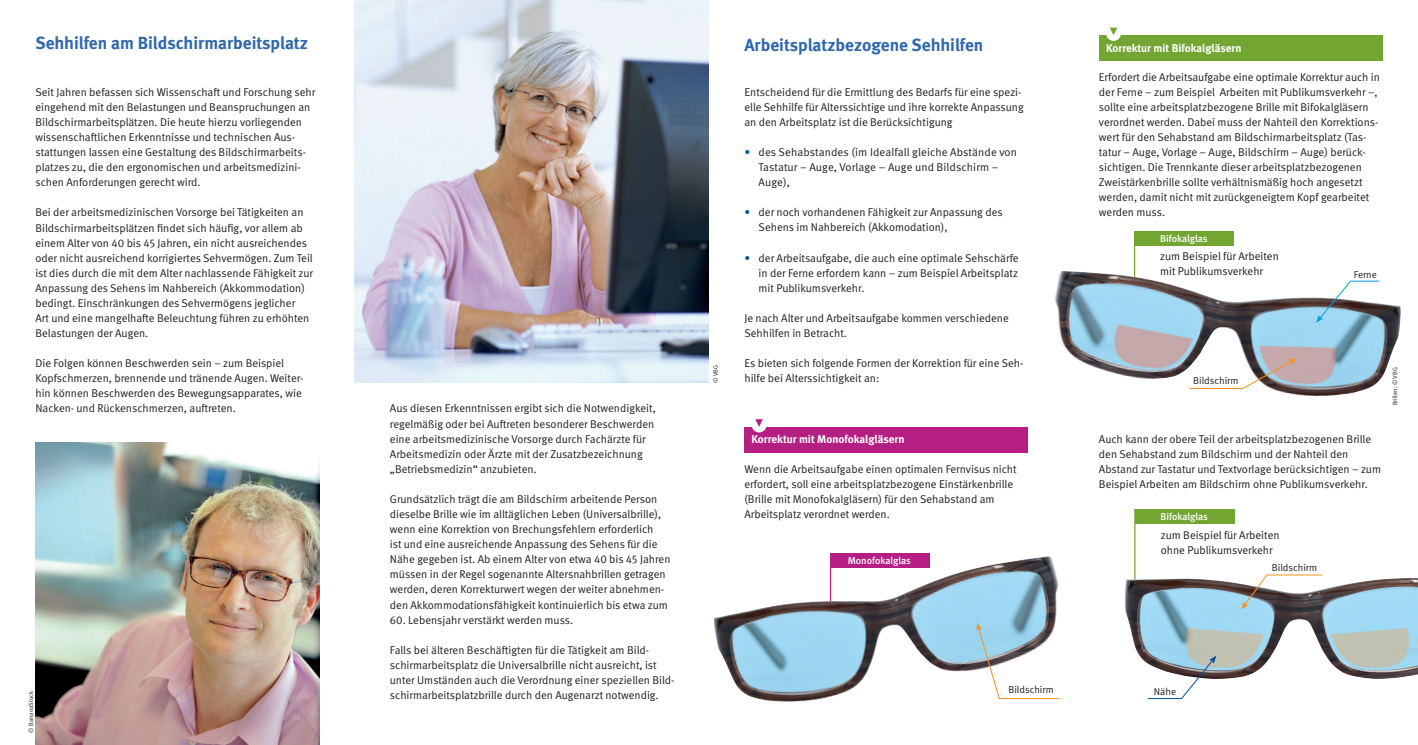
<style>
.page{position:relative;width:1418px;height:745px;background:#fff}
.page>*{position:absolute;margin:0;border:0;box-sizing:border-box;transform-origin:0 0}
.t1{font:700 17.5px "DGUV Meta";color:#3068ab}
.t2{font:11.25px/15.1px "DGUV Meta";color:#231f20}
.t3{font:700 11.25px "DGUV Meta";color:#fff}
.t4{font:10px "DGUV Meta";color:#231f20}
.t5{font:500 10px "DGUV Meta";color:#fff}
.t6{font:6.25px "DGUV Meta";color:#231f20}
.s1{color:#01519b}
</style>
<div class="page">
<div style="left:744px;top:427px;width:284px;height:25px;background:#b51e83"></div>
<img style="left:354px;top:0;width:355px;height:382px">
<img style="left:35px;top:442px;width:284px;height:302px">
<div style="left:830px;top:552px;width:99px;height:15px;background:#b51e83"></div>
<img style="left:714px;top:556px;width:345px;height:145px">
<svg style="left:976px;top:622px;width:83px;height:76px"></svg>
<div style="left:1133px;top:231px;width:100px;height:15px;background:#73a532"></div>
<hr style="left:1133px;top:231px;width:2px;height:47px;background:#73a532">
<img style="left:1055px;top:270px;width:346px;height:126px">
<svg style="left:1188px;top:358px;width:108px;height:31px"></svg>
<svg style="left:1315px;top:280px;width:64px;height:43px"></svg>
<hr style="left:1134px;top:509px;width:1px;height:70px;background:#73a532">
<img style="left:1125px;top:577px;width:292px;height:102px">
<div style="left:1134px;top:509px;width:100px;height:14px;background:#73a532"></div>
<svg style="left:1147px;top:655px;width:69px;height:43px"></svg>
<svg style="left:1241px;top:574px;width:81px;height:35px"></svg>
<div style="left:751px;top:417px;width:15px;height:15px;background:#fff;border-radius:50%"></div>
<svg style="left:755px;top:419px;width:8px;height:7px"></svg>
<div style="left:1098px;top:36px;width:284px;height:25px;background:#73a532"></div>
<div style="left:1106px;top:26px;width:15px;height:15px;background:#fff;border-radius:50%"></div>
<svg style="left:1110px;top:28px;width:7px;height:7px"></svg>
<h1 class="t1" style="left:35px;top:32px;width:274px">Sehhilfen am Bildschirmarbeitsplatz</h1>
<p class="t2" style="left:35px;top:84px;width:281px">Seit Jahren befassen sich Wissenschaft und Forschung sehr eingehend mit den Belastungen und Beanspruchungen an Bildschirmarbeitsplätzen. Die heute hierzu vorliegenden wissenschaftlichen Erkenntnisse und technischen Aus&shy;stattungen lassen eine Gestaltung des Bildschirmarbeits&shy;platzes zu, die den ergonomischen und arbeitsmedizini&shy;schen Anforderungen gerecht wird.</p>
<p class="t2" style="left:35px;top:205px;width:279px">Bei der arbeitsmedizinischen Vorsorge bei Tätigkeiten an Bildschirmarbeitsplätzen findet sich häufig, vor allem ab einem Alter von 40 bis 45 Jahren, ein nicht ausreichendes oder nicht ausreichend korrigiertes Sehvermögen. Zum Teil ist dies durch die mit dem Alter nachlassende Fähigkeit zur Anpassung des Sehens im Nahbereich (Akkommodation) bedingt. Einschränkungen des Sehvermögens jeglicher<br>Art und eine mangelhafte Beleuchtung führen zu erhöhten Belastungen der Augen.</p>
<p class="t2" style="left:35px;top:356px;width:269px">Die Folgen können Beschwerden sein – zum Beispiel Kopfschmerzen, brennende und tränende Augen. Weiter&shy;hin können Beschwerden des Bewegungsapparates, wie Nacken- und Rückenschmerzen, auftreten.</p>
<p class="t6" style="left:27px;top:732px;width:43px;rotate:-90deg">© BananaStock</p>
<p class="t2" style="left:390px;top:401px;width:267px">Aus diesen Erkenntnissen ergibt sich die Notwendigkeit, regelmäßig oder bei Auftreten besonderer Beschwerden eine arbeitsmedizinische Vorsorge durch Fachärzte für Arbeitsmedizin oder Ärzte mit der Zusatzbezeichnung „Betriebsmedizin“ anzubieten.</p>
<p class="t2" style="left:390px;top:491px;width:282px">Grundsätzlich trägt die am Bildschirm arbeitende Person dieselbe Brille wie im alltäglichen Leben (Universalbrille), wenn eine Korrektion von Brechungsfehlern erforderlich<br>ist und eine ausreichende Anpassung des Sehens für die Nähe gegeben ist. Ab einem Alter von etwa 40 bis 45 Jahren müssen in der Regel sogenannte Altersnahbrillen getragen werden, deren Korrekturwert wegen der weiter abnehmen&shy;den Akkommodationsfähigkeit kontinuierlich bis etwa zum</p>
<p class="t2" style="left:390px;top:612px;width:185px">60. Lebensjahr verstärkt werden muss.</p>
<p class="t2" style="left:390px;top:642px;width:286px">Falls bei älteren Beschäftigten für die Tätigkeit am Bild&shy;schirmarbeitsplatz die Universalbrille nicht ausreicht, ist unter Umständen auch die Verordnung einer speziellen Bild&shy;schirmarbeitsplatzbrille durch den Augenarzt notwendig.</p>
<h1 class="t1" style="left:744px;top:34px;width:240px">Arbeitsplatzbezogene Sehhilfen</h1>
<p class="t3" style="left:1106px;top:41px;width:137px">Korrektur mit Bifokalgläsern</p>
<p class="t2" style="left:1098px;top:69px;width:282px">Erfordert die Arbeitsaufgabe eine optimale Korrektur auch in der Ferne – zum Beispiel Arbeiten mit Publikumsverkehr –, sollte eine arbeitsplatzbezogene Brille mit Bifokalgläsern verordnet werden. Dabei muss der Nahteil den Korrektions‑ wert für den Sehabstand am Bildschirmarbeitsplatz (Tas&shy;tatur – Auge, Vorlage – Auge, Bildschirm – Auge) berück&shy;sichtigen. Die Trennkante dieser arbeitsplatzbezogenen Zweistärkenbrille sollte verhältnismäßig hoch angesetzt werden, damit nicht mit zurückgeneigtem Kopf gearbeitet werden muss.</p>
<p class="t5" style="left:1160px;top:233px;width:49px">Bifokalglas</p>
<p class="t2" style="left:744px;top:84px;width:281px">Entscheidend für die Ermittlung des Bedarfs für eine spezi&shy;elle Sehhilfe für Alterssichtige und ihre korrekte Anpassung an den Arbeitsplatz ist die Berücksichtigung</p>
<p class="t2" style="left:758px;top:145px;width:260px;text-indent:-14px"><span class="s1">•</span> des Sehabstandes (im Idealfall gleiche Abstände von<br>Tastatur – Auge, Vorlage – Auge und Bildschirm –<br>Auge),</p>
<p class="t2" style="left:758px;top:205px;width:245px;text-indent:-14px"><span class="s1">•</span> der noch vorhandenen Fähigkeit zur Anpassung des<br>Sehens im Nahbereich (Akkomodation),</p>
<p class="t2" style="left:758px;top:250px;width:261px;text-align:justify;text-indent:-14px"><span class="s1">•</span> der Arbeitsaufgabe, die auch eine optimale Sehschärfe in der Ferne erfordern kann – zum Beispiel Arbeitsplatz mit Publikumsverkehr.</p>
<p class="t2" style="left:744px;top:310px;width:266px">Je nach Alter und Arbeitsaufgabe kommen verschiedene<br>Sehhilfen in Betracht.</p>
<p class="t2" style="left:744px;top:356px;width:280px">Es bieten sich folgende Formen der Korrektion für eine Seh&shy;hilfe bei Alterssichtigkeit an:</p>
<p class="t2" style="left:1160px;top:249px;width:120px">zum Beispiel für Arbeiten mit Publikumsverkehr</p>
<p class="t4" style="left:1353px;top:269px;width:25px">Ferne</p>
<p class="t6" style="left:712px;top:383px;width:19px;rotate:-90deg">© VBG</p>
<p class="t6" style="left:1391px;top:405px;width:40px;rotate:-90deg">Brillen: © VBG</p>
<p class="t4" style="left:1193px;top:375px;width:47px">Bildschirm</p>
<p class="t3" style="left:751px;top:432px;width:154px">Korrektur mit Monofokalgläsern</p>
<p class="t2" style="left:744px;top:461px;width:274px">Wenn die Arbeitsaufgabe einen optimalen Fernvisus nicht erfordert, soll eine arbeitsplatzbezogene Einstärkenbrille (Brille mit Monofokalgläsern) für den Sehabstand am Arbeitsplatz verordnet werden.</p>
<p class="t5" style="left:847px;top:554px;width:65px">Monofokalglas</p>
<p class="t4" style="left:1008px;top:682px;width:47px">Bildschirm</p>
<p class="t2" style="left:1098px;top:431px;width:283px">Auch kann der obere Teil der arbeitsplatzbezogenen Brille den Sehabstand zum Bildschirm und der Nahteil den Abstand zur Tastatur und Textvorlage berücksichtigen – zum Beispiel Arbeiten am Bildschirm ohne Publikumsverkehr.</p>
<p class="t5" style="left:1160px;top:510px;width:49px">Bifokalglas</p>
<p class="t2" style="left:1160px;top:527px;width:120px">zum Beispiel für Arbeiten ohne Publikumsverkehr</p>
<p class="t4" style="left:1153px;top:685px;width:24px">Nähe</p>
<p class="t4" style="left:1271px;top:561px;width:47px">Bildschirm</p>
</div>
